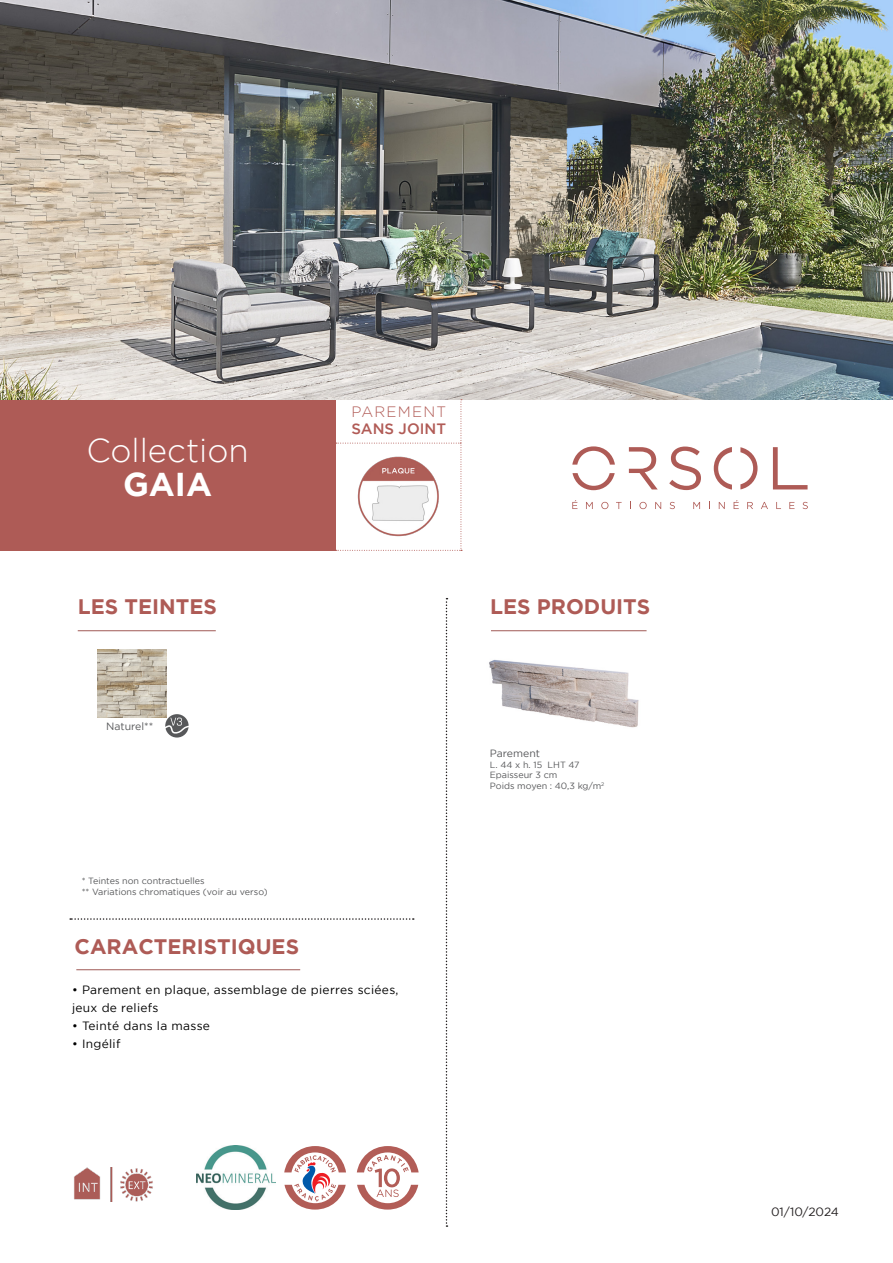
<style>
.page{position:relative;width:893px;height:1263px;background:#fff}
.page>*{position:absolute;margin:0;border:0;box-sizing:border-box;transform-origin:0 0}
.t1{font:300 33px "Gotham";color:#fff}
.t2{font:700 33px "Gotham";color:#fff}
.t3{font:700 21px "Gotham";color:#ae5b56}
.t4{font:500 15px "Gotham";color:#b15b56}
.t5{font:300 15px "Gotham";letter-spacing:.08em;color:#b15b56}
.t6{font:12px "Gotham";letter-spacing:.025em;color:#000001}
.t7{font:12px "Gotham";letter-spacing:-.005em;color:#231f20}
.t8{font:10.5px "Gotham";color:#57585a}
.t9{font:9px "Gotham";color:#57585a}
</style>
<div class="page">
<div style="left:0;top:400px;width:336px;height:151px;background:#ae5b56"></div>
<img style="left:489px;top:660px;width:150px;height:68px">
<svg style="left:165px;top:714px;width:24px;height:23px"></svg>
<svg style="left:165px;top:718px;width:24px;height:17px"></svg>
<img style="left:98px;top:649px;width:68px;height:68px">
<img style="left:0;top:0;width:893px;height:400px">
<svg style="left:446px;top:598px;width:1px;height:629px"></svg>
<hr style="left:78px;top:630px;width:138px;height:1px;background:#a05a56">
<hr style="left:491px;top:630px;width:156px;height:1px;background:#a05a56">
<svg style="left:70px;top:918px;width:344px;height:2px"></svg>
<hr style="left:76px;top:969px;width:224px;height:1px;background:#a05a56">
<svg style="left:669px;top:446px;width:32px;height:44px"></svg>
<svg style="left:773px;top:447px;width:34px;height:42px"></svg>
<svg style="left:629px;top:447px;width:29px;height:42px"></svg>
<svg style="left:572px;top:446px;width:43px;height:19px"></svg>
<svg style="left:572px;top:473px;width:43px;height:17px"></svg>
<svg style="left:714px;top:447px;width:18px;height:43px"></svg>
<svg style="left:740px;top:447px;width:17px;height:42px"></svg>
<svg style="left:572px;top:500px;width:5px;height:9px"></svg>
<svg style="left:586px;top:502px;width:7px;height:7px"></svg>
<svg style="left:601px;top:502px;width:7px;height:7px"></svg>
<svg style="left:616px;top:502px;width:6px;height:7px"></svg>
<svg style="left:639px;top:502px;width:8px;height:7px"></svg>
<svg style="left:655px;top:502px;width:6px;height:7px"></svg>
<svg style="left:670px;top:502px;width:5px;height:7px"></svg>
<svg style="left:693px;top:502px;width:7px;height:7px"></svg>
<svg style="left:719px;top:502px;width:6px;height:7px"></svg>
<svg style="left:734px;top:500px;width:5px;height:9px"></svg>
<svg style="left:747px;top:502px;width:6px;height:7px"></svg>
<svg style="left:761px;top:502px;width:7px;height:7px"></svg>
<svg style="left:776px;top:502px;width:5px;height:7px"></svg>
<svg style="left:789px;top:502px;width:5px;height:7px"></svg>
<svg style="left:802px;top:502px;width:6px;height:7px"></svg>
<svg style="left:336px;top:399px;width:126px;height:152px"></svg>
<img style="left:353px;top:451px;width:90px;height:89px">
<img style="left:74px;top:1167px;width:79px;height:34px">
<svg style="left:284px;top:1146px;width:62px;height:63px"></svg>
<img style="left:196px;top:1145px;width:79px;height:65px">
<svg style="left:357px;top:1146px;width:62px;height:63px"></svg>
<p class="t1" style="left:86px;top:432px;width:164px">Collection</p>
<p class="t2" style="left:123px;top:465px;width:91px">GAIA</p>
<p class="t5" style="left:351px;top:404px;width:96px">PAREMENT</p>
<p class="t4" style="left:351px;top:420px;width:96px">SANS JOINT</p>
<p class="t3" style="left:78px;top:594px;width:141px">LES TEINTES</p>
<p class="t3" style="left:490px;top:594px;width:162px">LES PRODUITS</p>
<p class="t8" style="left:106px;top:721px;width:49px">Naturel**</p>
<p class="t9" style="left:82px;top:876px;width:124px">* Teintes non contractuelles</p>
<p class="t9" style="left:82px;top:886px;width:188px">** Variations chromatiques (voir au verso)</p>
<p class="t3" style="left:75px;top:935px;width:226px">CARACTERISTIQUES</p>
<p class="t6" style="left:72px;top:983px;width:328px">• Parement en plaque, assemblage de pierres sciées,</p>
<p class="t6" style="left:72px;top:1001px;width:88px">jeux de reliefs</p>
<p class="t6" style="left:72px;top:1019px;width:139px">• Teinté dans la masse</p>
<p class="t6" style="left:72px;top:1037px;width:50px">• Ingélif</p>
<p class="t8" style="left:490px;top:747px;width:52px">Parement</p>
<p class="t9" style="left:490px;top:759px;width:91px">L. 44 x h. 15 LHT 47</p>
<p class="t9" style="left:490px;top:770px;width:69px">Epaisseur 3 cm</p>
<p class="t9" style="left:490px;top:781px;width:116px">Poids moyen : 40,3 kg/m<sup>2</sup></p>
<p class="t7" style="left:771px;top:1205px;width:69px">01/10/2024</p>
</div>
